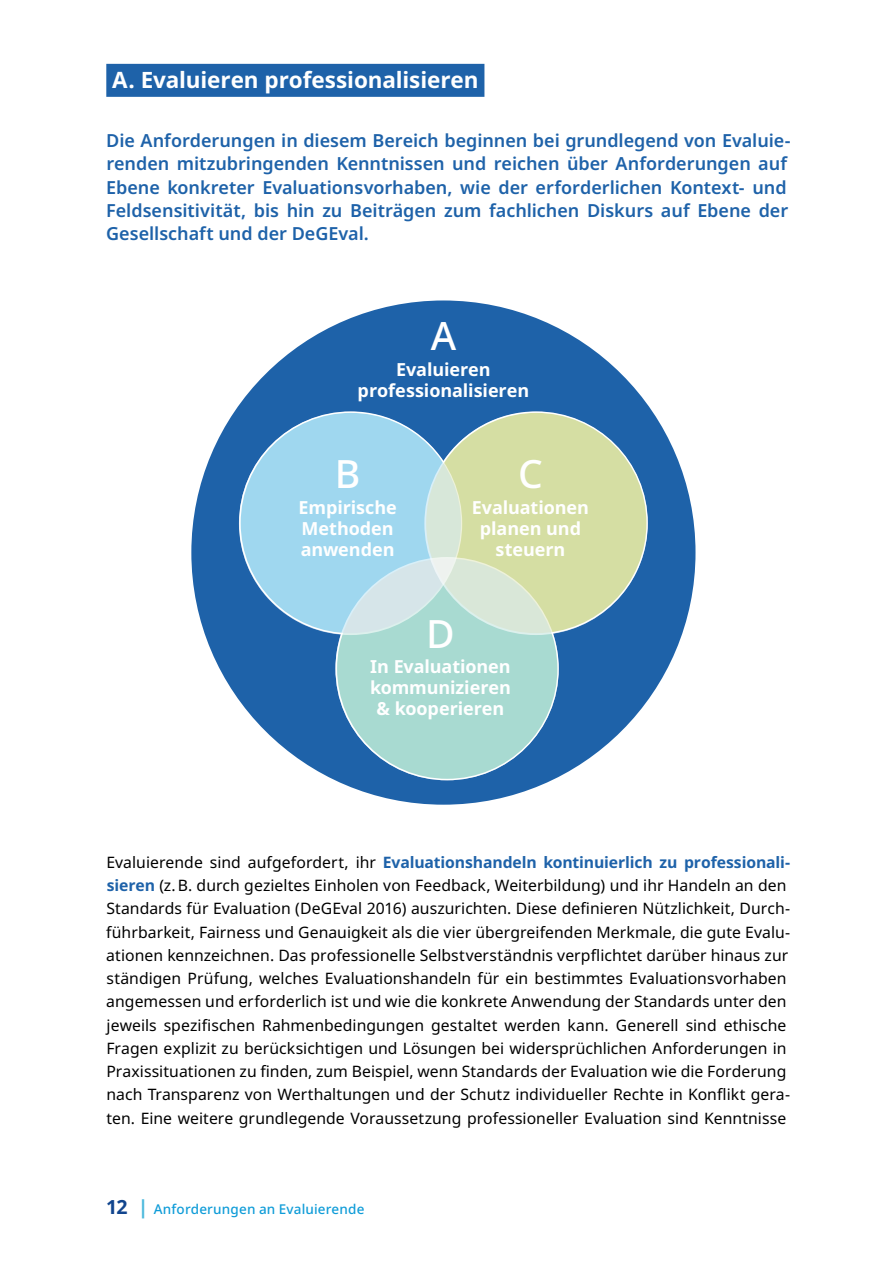
<style>
.page{position:relative;width:893px;height:1263px;background:#fff}
.page>*{position:absolute;margin:0;border:0;box-sizing:border-box;transform-origin:0 0}
.Fließtext{font:500 39px "Noto Sans";color:#fff}
.t1{font:700 22.5px "Noto Sans";letter-spacing:-.005em;color:#fff}
.Teaser{font:600 18px/23.2px "Noto Sans";color:#1e62a9}
.Fließtext-2{font:700 18px/21px "Noto Sans";letter-spacing:-.005em;color:#fff;text-align:center}
.Fließtext-3{font:15.75px/23.2px "Noto Sans";letter-spacing:.005em;color:#000}
.t2{font:500 13.5px "Noto Sans";letter-spacing:.01em;color:#0f9cd8}
.s1{font-weight:700;color:#1e62a9}
.s2{font-weight:700;font-size:19.5px;color:#11458e}
.s3{font-weight:700;font-size:19.5px;color:#4dbadd}
</style>
<div class="page">
<div style="left:106px;top:64px;width:378px;height:33px;background:#1e62a9"></div>
<svg style="left:191px;top:300px;width:504px;height:505px;fill:#1e62a9"></svg>
<div style="left:239px;top:412px;width:223px;height:223px;background:#9fd7ef;border-radius:50%"></div>
<svg style="left:424px;top:412px;width:224px;height:223px;background:#d5dfa9"></svg>
<svg style="left:335px;top:557px;width:224px;height:223px;background:#b4ddd5"></svg>
<h1 class="t1" style="left:112px;top:64px;width:368px">A. Evaluieren professionalisieren</h1>
<p class="Teaser" style="left:106px;top:129px;width:686px">Die Anforderungen in diesem Bereich beginnen bei grundlegend von Evaluie&shy;renden mitzubringenden Kenntnissen und reichen über Anforderungen auf Ebene konkreter Evaluationsvorhaben, wie der erforderlichen Kontext- und Feldsensitivität, bis hin zu Beiträgen zum fachlichen Diskurs auf Ebene der Gesellschaft und der DeGEval.</p>
<p class="Fließtext" style="left:431px;top:308px;width:27px">A</p>
<p class="Fließtext-2" style="left:358px;top:360px;width:173px">Evaluieren professionalisieren</p>
<p class="Fließtext" style="left:335px;top:447px;width:27px">B</p>
<p class="Fließtext-2" style="left:298px;top:497px;width:100px">Empirische</p>
<p class="Fließtext-2" style="left:301px;top:518px;width:95px;text-align:left">Methoden anwenden</p>
<p class="Fließtext" style="left:518px;top:447px;width:26px">C</p>
<p class="Fließtext-2" style="left:472px;top:497px;width:119px">Evaluationen planen und steuern</p>
<p class="Fließtext" style="left:426px;top:606px;width:30px">D</p>
<p class="Fließtext-2" style="left:370px;top:656px;width:142px">In Evaluationen kommunizieren &amp; kooperieren</p>
<p class="Fließtext-3" style="left:106px;top:851px;width:685px">Evaluierende sind aufgefordert, ihr <span class="s1">Evaluationshandeln kontinuierlich zu professionali&shy;sieren</span> (z.B. durch gezieltes Einholen von Feedback, Weiterbildung) und ihr Handeln an den Standards für Evaluation (DeGEval 2016) auszurichten. Diese definieren Nützlichkeit, Durch&shy;führbarkeit, Fairness und Genauigkeit als die vier übergreifenden Merkmale, die gute Evalu&shy;ationen kennzeichnen. Das professionelle Selbstverständnis verpflichtet darüber hinaus zur ständigen Prüfung, welches Evaluationshandeln für ein bestimmtes Evaluationsvorhaben angemessen und erforderlich ist und wie die konkrete Anwendung der Standards unter den jeweils spezifischen Rahmenbedingungen gestaltet werden kann. Generell sind ethische Fragen explizit zu berücksichtigen und Lösungen bei widersprüchlichen Anforderungen in Praxissituationen zu finden, zum Beispiel, wenn Standards der Evaluation wie die Forderung nach Transparenz von Werthaltungen und der Schutz individueller Rechte in Konflikt gera&shy;ten. Eine weitere grundlegende Voraussetzung professioneller Evaluation sind Kenntnisse</p>
<p class="t2" style="left:106px;top:1200px;width:260px"><span class="s2">12</span> <span class="s3">|</span> Anforderungen an Evaluierende</p>
</div>
